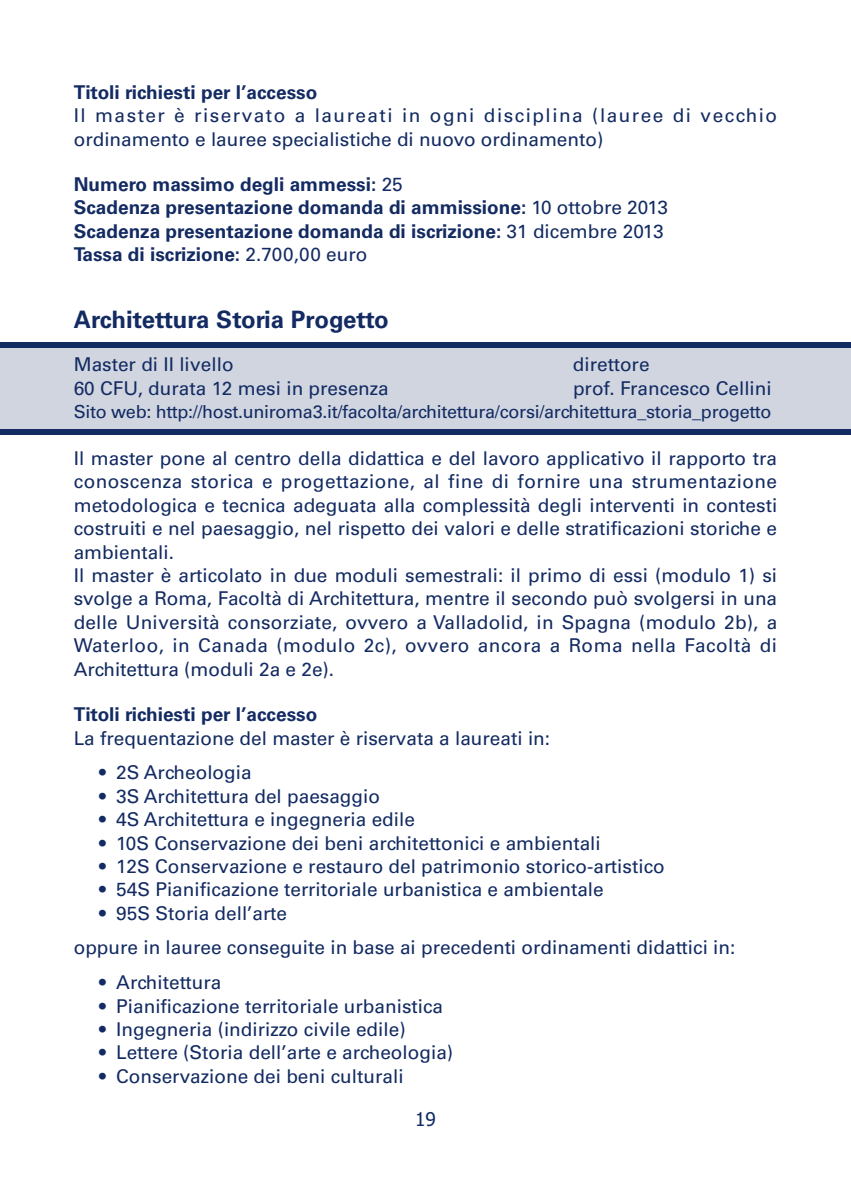
<style>
.page{position:relative;width:851px;height:1191px;background:#fff}
.page>*{position:absolute;margin:0;border:0;box-sizing:border-box;transform-origin:0 0}
.t1{font:700 24px "Univers";letter-spacing:-.015em;color:#132b62}
.t2{font:19px/23.4px "Univers";color:#132b62}
.t3{font:700 19px/23.4px "Univers";color:#132b62}
.t4{font:19px/23.4px "Univers";letter-spacing:.08em;color:#132b62}
.t5{font:19px "Tahoma";color:#132b62}
.t6{font:18px "Univers";letter-spacing:-.015em;color:#132b62}
.s1{font-weight:400}
</style>
<div class="page">
<div style="left:0;top:343px;width:850px;height:88px;background:#d0d5e0"></div>
<div style="left:0;top:343px;width:850px;height:5px;background:#132b62"></div>
<div style="left:0;top:429px;width:850px;height:6px;background:#132b62"></div>
<p class="t3" style="left:74px;top:82px;width:245px">Titoli richiesti per l’accesso</p>
<p class="t4" style="left:74px;top:105px;width:704px">Il master è riservato a laureati in ogni disciplina (lauree di vecchio ordinamento e lauree specialistiche di nuovo ordinamento)</p>
<p class="t3" style="left:74px;top:174px;width:596px">Numero massimo degli ammessi: <span class="s1">25<br></span>Scadenza presentazione domanda di ammissione: <span class="s1">10 ottobre 2013<br></span>Scadenza presentazione domanda di iscrizione: <span class="s1">31 dicembre 2013<br></span>Tassa di iscrizione: <span class="s1">2.700,00 euro</span></p>
<p class="t1" style="left:74px;top:311px;width:316px">Architettura Storia Progetto</p>
<p class="t2" style="left:74px;top:355px;width:161px">Master di II livello</p>
<p class="t2" style="left:573px;top:355px;width:78px">direttore</p>
<p class="t2" style="left:74px;top:378px;width:316px">60 CFU, durata 12 mesi in presenza</p>
<p class="t2" style="left:573px;top:378px;width:200px">prof. Francesco Cellini</p>
<p class="t6" style="left:74px;top:405px;width:699px">Sito web: http://host.uniroma3.it/facolta/architettura/corsi/architettura_storia_progetto</p>
<p class="t2" style="left:74px;top:448px;width:705px">Il master pone al centro della didattica e del lavoro applicativo il rapporto tra conoscenza storica e progettazione, al fine di fornire una strumentazione metodologica e tecnica adeguata alla complessità degli interventi in contesti costruiti e nel paesaggio, nel rispetto dei valori e delle stratificazioni storiche e ambientali.<br>Il master è articolato in due moduli semestrali: il primo di essi (modulo 1) si svolge a Roma, Facoltà di Architettura, mentre il secondo può svolgersi in una delle Università consorziate, ovvero a Valladolid, in Spagna (modulo 2b), a Waterloo, in Canada (modulo 2c), ovvero ancora a Roma nella Facoltà di Architettura (moduli 2a e 2e).</p>
<p class="t3" style="left:74px;top:704px;width:245px">Titoli richiesti per l’accesso</p>
<p class="t2" style="left:74px;top:728px;width:478px">La frequentazione del master è riservata a laureati in:</p>
<p class="t2" style="left:99px;top:762px;width:154px">• 2S Archeologia</p>
<p class="t2" style="left:99px;top:786px;width:282px">• 3S Architettura del paesaggio</p>
<p class="t2" style="left:99px;top:809px;width:317px">• 4S Architettura e ingegneria edile</p>
<p class="t2" style="left:99px;top:832px;width:503px">• 10S Conservazione dei beni architettonici e ambientali</p>
<p class="t2" style="left:99px;top:856px;width:567px">• 12S Conservazione e restauro del patrimonio storico-artistico</p>
<p class="t2" style="left:99px;top:879px;width:506px">• 54S Pianificazione territoriale urbanistica e ambientale</p>
<p class="t2" style="left:74px;top:897px;width:663px;line-height:34.8px;text-indent:26px">• 95S Storia dell’arte<br>oppure in lauree conseguite in base ai precedenti ordinamenti didattici in:</p>
<p class="t2" style="left:99px;top:972px;width:124px">• Architettura</p>
<p class="t2" style="left:99px;top:996px;width:345px">• Pianificazione territoriale urbanistica</p>
<p class="t2" style="left:99px;top:1019px;width:308px">• Ingegneria (indirizzo civile edile)</p>
<p class="t2" style="left:99px;top:1042px;width:355px">• Lettere (Storia dell’arte e archeologia)</p>
<p class="t2" style="left:99px;top:1066px;width:306px">• Conservazione dei beni culturali</p>
<p class="t5" style="left:415px;top:1108px;width:22px">19</p>
</div>
